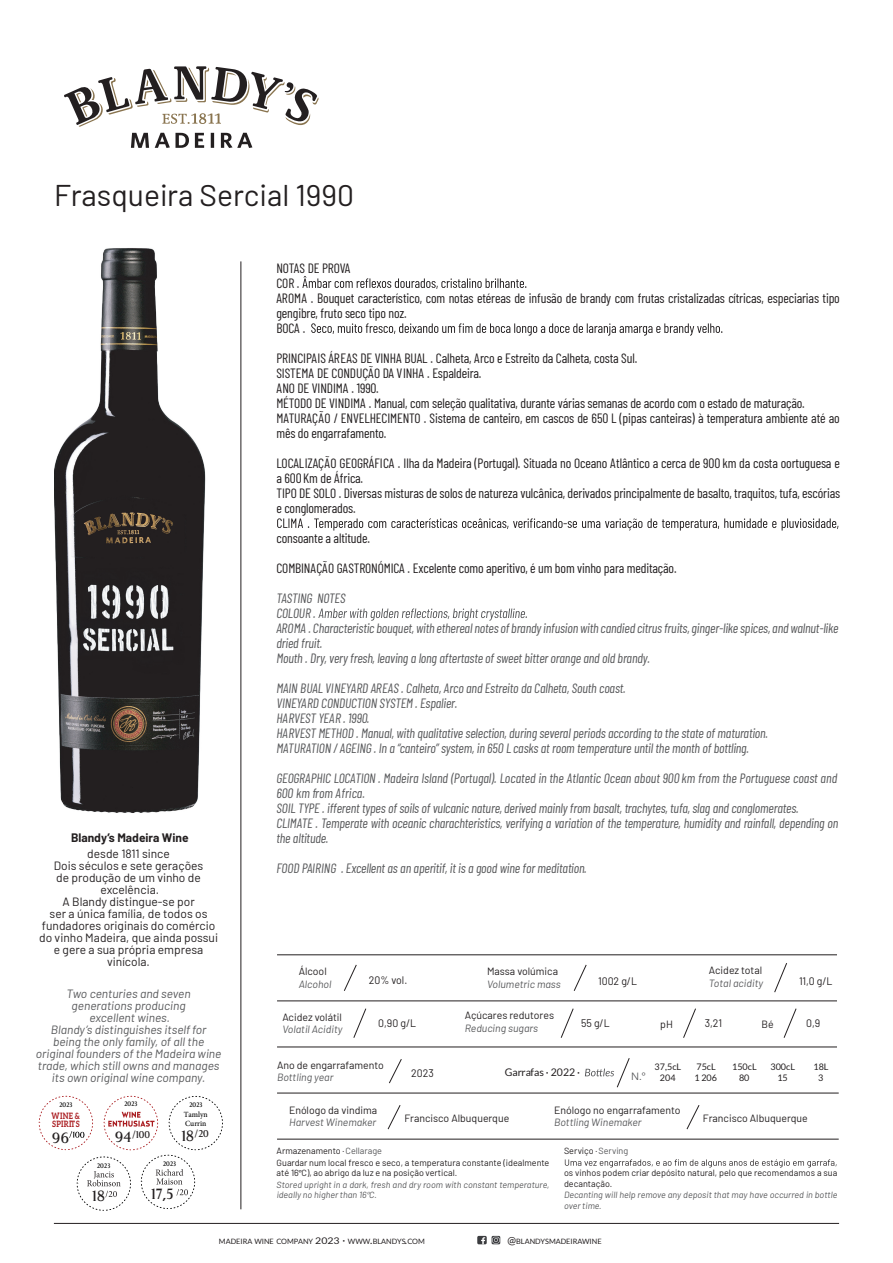
<style>
.page{position:relative;width:893px;height:1263px;background:#fff}
.page>*{position:absolute;margin:0;border:0;box-sizing:border-box;transform-origin:0 0}
.t1{font:30px "Barlow";color:#231f20}
.t2{font:13.8px "Pompei Std";color:#231f20;scale:.96 1}
.t3{font:italic 13.5px/15px "Barlow Condensed";letter-spacing:-.01em;color:#57585a}
.t4{font:13.5px/15px "Barlow Condensed";letter-spacing:-.01em;color:#231f20}
.t5{font:12px/12px "Barlow";color:#231f20;text-align:center}
.t6{font:italic 12px/12px "Barlow";color:#57585a;text-align:center}
.t7{font:700 12px "Barlow";color:#231f20}
.t8{font:10.95px "Barlow";color:#231f20;scale:.96 1}
.t9{font:10.5px "Barlow";color:#231f20}
.t10{font:italic 10.5px "Barlow";color:#57585a}
.t11{font:10.5px "Lato";color:#231f20}
.t12{font:10.5px "Avenir Next";color:#58595b}
.t13{font:9.15px "Pompei Std";color:#231f20;scale:.96 1}
.t14{font:9px/10.9px "Barlow";color:#231f20}
.t15{font:italic 9px/10.5px "Barlow";color:#57585a}
.t16{font:9px/10.8px "Lato";color:#231f20;text-align:center}
.t17{font:700 8.7px/8.7px "Aleo";letter-spacing:.03em;color:#aa1d21;scale:.83 1}
.t18{font:500 7.95px/9.1px "Minion Pro";color:#000001;scale:.96 1}
.t19{font:7.35px "Lato";color:#231f20}
.t20{font:6px "Pompei Std";color:#000001;scale:.96 1}
.s1{font-size:13.8px}
.s2{color:#57585a}
.s3{font-family:"Times"}
.s4{font-style:italic;color:#57585a}
.s5{font-family:"Times New Roman";font-style:italic;color:#57585a}
.s6{font-size:9.15px}
.s7{font-size:10.5px}
</style>
<div class="page">
<hr style="left:240px;top:261px;width:1px;height:948px;background:#231f20">
<hr style="left:277px;top:1000px;width:560px;height:1px;background:#231f20">
<hr style="left:277px;top:954px;width:560px;height:1px;background:#231f20">
<hr style="left:277px;top:1046px;width:560px;height:1px;background:#231f20">
<hr style="left:277px;top:1093px;width:562px;height:1px;background:#231f20">
<svg style="left:344px;top:964px;width:13px;height:27px"></svg>
<svg style="left:573px;top:964px;width:14px;height:27px"></svg>
<svg style="left:353px;top:1008px;width:14px;height:30px"></svg>
<svg style="left:560px;top:1008px;width:14px;height:30px"></svg>
<svg style="left:389px;top:1059px;width:13px;height:25px"></svg>
<svg style="left:387px;top:1105px;width:14px;height:25px"></svg>
<svg style="left:686px;top:1105px;width:14px;height:25px"></svg>
<svg style="left:683px;top:1008px;width:13px;height:30px"></svg>
<svg style="left:783px;top:1008px;width:14px;height:30px"></svg>
<svg style="left:774px;top:963px;width:13px;height:30px"></svg>
<svg style="left:565px;top:1159px;width:271px;height:8px"></svg>
<hr style="left:277px;top:1139px;width:562px;height:1px;background:#231f20">
<svg style="left:131px;top:133px;width:121px;height:15px"></svg>
<svg style="left:64px;top:66px;width:255px;height:61px"></svg>
<hr style="left:54px;top:1223px;width:785px;height:1px;background:#231f20">
<div style="left:477px;top:1236px;width:10px;height:8px;background:#3b3c3f;border-radius:2px"></div>
<svg style="left:481px;top:1237px;width:4px;height:7px"></svg>
<svg style="left:492px;top:1236px;width:8px;height:8px"></svg>
<svg style="left:492px;top:1237px;width:8px;height:6px"></svg>
<svg style="left:302px;top:276px;width:224px;height:13px"></svg>
<svg style="left:311px;top:323px;width:411px;height:13px"></svg>
<svg style="left:277px;top:518px;width:561px;height:12px"></svg>
<svg style="left:318px;top:608px;width:209px;height:13px"></svg>
<svg style="left:585px;top:1058px;width:45px;height:30px"></svg>
<img style="left:54px;top:248px;width:152px;height:565px">
<svg style="left:39px;top:1096px;width:184px;height:115px"></svg>
<h1 class="t1" style="left:54px;top:174px;width:302px">Frasqueira Sercial 1990</h1>
<p class="t7" style="left:71px;top:829px;width:119px">Blandy’s Madeira Wine</p>
<p class="t5" style="left:39px;top:847px;width:180px">desde 1811 since<br>Dois séculos e sete gerações<br>de produção de um vinho de excelência.<br>A Blandy distingue-se por<br>ser a única família, de todos os fundadores originais do comércio do vinho Madeira, que ainda possui e gere a sua própria empresa vinícola.</p>
<p class="t6" style="left:36px;top:986px;width:187px">Two centuries and seven generations producing<br>excellent wines.<br>Blandy’s distinguishes itself for being the only family, of all the original founders of the Madeira wine trade, which still owns and manages its own original wine company.</p>
<p class="t20" style="left:59px;top:1101px;width:16px">2023</p>
<p class="t17" style="left:52px;top:1111px;width:36px">WINE &amp;<br>SPIRITS</p>
<p class="t2" style="left:52px;top:1128px;width:19px">96</p>
<p class="t20" style="left:124px;top:1100px;width:16px">2023</p>
<p class="t13" style="left:115px;top:1128px;width:38px"><span class="s1">94</span>/100</p>
<p class="t20" style="left:97px;top:1162px;width:16px">2023</p>
<p class="t20" style="left:189px;top:1101px;width:16px">2023</p>
<p class="t18" style="left:184px;top:1109px;width:27px">Tamlyn<br>Currin</p>
<p class="t13" style="left:181px;top:1127px;width:30px"><span class="s1">18</span>/20</p>
<p class="t20" style="left:163px;top:1160px;width:16px">2023</p>
<p class="t2" style="left:92px;top:1187px;width:15px">18</p>
<p class="t2" style="left:151px;top:1185px;width:25px">17,5</p>
<p class="t4" style="left:276px;top:260px;width:565px">NOTAS DE PROVA<br>COR .<br>AROMA . Bouquet característico, com notas etéreas de infusão de brandy com frutas cristalizadas cítricas, especiarias tipo gengibre, fruto seco tipo noz.<br>BOCA .</p>
<p class="t4" style="left:276px;top:350px;width:565px">PRINCIPAIS ÁREAS DE VINHA BUAL . Calheta, Arco e Estreito da Calheta, costa Sul.<br>SISTEMA DE CONDUÇÃO DA VINHA . Espaldeira.<br>ANO DE VINDIMA . 1990.<br>MÉTODO DE VINDIMA . Manual, com seleção qualitativa, durante várias semanas de acordo com o estado de maturação.<br>MATURAÇÃO / ENVELHECIMENTO . Sistema de canteiro, em cascos de 650 L (pipas canteiras) à temperatura ambiente até ao mês do engarrafamento.</p>
<p class="t4" style="left:276px;top:455px;width:565px">LOCALIZAÇÃO GEOGRÁFICA . Ilha da Madeira (Portugal). Situada no Oceano Atlântico a cerca de 900 km da costa oortuguesa e a 600 Km de África.<br>TIPO DE SOLO . Diversas misturas de solos de natureza vulcânica, derivados principalmente de basalto, traquitos, tufa, escórias e conglomerados.</p>
<p class="t4" style="left:276px;top:530px;width:95px">consoante a altitude.</p>
<p class="t4" style="left:276px;top:560px;width:402px">COMBINAÇÃO GASTRONÓMICA . Excelente como aperitivo, é um bom vinho para meditação.</p>
<p class="t3" style="left:276px;top:590px;width:564px">TASTING NOTES<br>COLOUR .<br>AROMA . Characteristic bouquet, with ethereal notes of brandyinfusion with candied citrusfruits, ginger-likespices, and walnut-like dried fruit.<br>Mouth . Dry, very fresh, leaving a long aftertaste of sweet bitter orange and old brandy.</p>
<p class="t3" style="left:276px;top:680px;width:493px">MAIN BUAL VINEYARD AREAS . Calheta, Arco and Estreito da Calheta, South coast.<br>VINEYARD CONDUCTION SYSTEM . Espalier.<br>HARVEST YEAR . 1990.<br>HARVEST METHOD . Manual, with qualitative selection, during several periods according to the state of maturation.<br>MATURATION /AGEING . In a “canteiro” system, in 650 Lcasks at room temperature until the month of bottling.</p>
<p class="t3" style="left:276px;top:770px;width:563px">GEOGRAPHIC LOCATION . Madeira Island (Portugal). Located in the Atlantic Ocean about 900 km from the Portuguese coast and 600 km from Africa.<br>SOIL TYPE . ifferent types of soils of vulcanic nature, derived mainly from basalt, trachytes, tufa, slag and conglomerates.<br>CLIMATE . Temperate with oceanic charachteristics, verifying a variation of the temperature, humidity and rainfall, depending on the altitude.</p>
<p class="t3" style="left:276px;top:860px;width:312px">FOOD PAIRING . Excellent as an aperitif, it is a good wine for meditation.</p>
<p class="t9" style="left:299px;top:964px;width:30px">Álcool</p>
<p class="t10" style="left:299px;top:976px;width:34px">Alcohol</p>
<p class="t9" style="left:282px;top:1009px;width:61px">Acidez volátil</p>
<p class="t10" style="left:282px;top:1022px;width:62px">Volatil Acidity</p>
<p class="t9" style="left:709px;top:962px;width:55px">Acidez total</p>
<p class="t10" style="left:709px;top:975px;width:56px">Total acidity</p>
<p class="t9" style="left:487px;top:964px;width:73px">Massa volúmica</p>
<p class="t10" style="left:487px;top:976px;width:75px">Volumetric mass</p>
<p class="t8" style="left:369px;top:972px;width:42px">20% vol.</p>
<p class="t8" style="left:598px;top:973px;width:42px">1002 g/L</p>
<p class="t8" style="left:799px;top:973px;width:36px">11,0 g/L</p>
<p class="t8" style="left:806px;top:1015px;width:16px">0,9</p>
<p class="t9" style="left:465px;top:1008px;width:91px">Açúcares redutores</p>
<p class="t10" style="left:465px;top:1020px;width:75px">Reducing sugars</p>
<p class="t8" style="left:378px;top:1015px;width:41px">0,90 g/L</p>
<p class="t8" style="left:581px;top:1015px;width:31px">55 g/L</p>
<p class="t8" style="left:705px;top:1015px;width:20px">3,21</p>
<p class="t9" style="left:660px;top:1017px;width:14px">pH</p>
<p class="t9" style="left:762px;top:1017px;width:14px">Bé</p>
<p class="t9" style="left:277px;top:1057px;width:108px">Ano de engarrafamento</p>
<p class="t10" style="left:277px;top:1070px;width:58px">Bottling year</p>
<p class="t9" style="left:289px;top:1102px;width:90px">Enólogo da vindima</p>
<p class="t10" style="left:289px;top:1115px;width:89px">Harvest Winemaker</p>
<p class="t8" style="left:411px;top:1065px;width:25px">2023</p>
<p class="t11" style="left:505px;top:1067px;width:77px">Garrafas · 2022 ·</p>
<p class="t12" style="left:631px;top:1067px;width:16px">N.º</p>
<p class="t16" style="left:655px;top:1061px;width:28px">37,5cL<br>204</p>
<p class="t16" style="left:694px;top:1061px;width:24px;text-align:left">75cL<br>1 206</p>
<p class="t16" style="left:770px;top:1061px;width:26px">300cL<br>15</p>
<p class="t16" style="left:732px;top:1061px;width:26px">150cL<br>80</p>
<p class="t16" style="left:813px;top:1061px;width:17px">18L<br>3</p>
<p class="t9" style="left:554px;top:1102px;width:128px">Enólogo no engarrafamento</p>
<p class="t10" style="left:554px;top:1115px;width:89px">Bottling Winemaker</p>
<p class="t9" style="left:404px;top:1110px;width:106px">Francisco Albuquerque</p>
<p class="t9" style="left:703px;top:1110px;width:106px">Francisco Albuquerque</p>
<p class="t14" style="left:277px;top:1145px;width:274px">Armazenamento · <span class="s2">Cellarage<br></span>Guardar num local fresco e seco, a temperatura constante (idealmente até 16<span class="s3">º</span>C), ao abrigo da luz e na posição vertical.<br><span class="s4">Stored upright in a dark, fresh and dry room with constant temperature, ideally no higher than 16</span><span class="s5">º</span><span class="s4">C.</span></p>
<p class="t14" style="left:564px;top:1145px;width:66px">Serviço · <span class="s2">Serving</span></p>
<p class="t14" style="left:564px;top:1167px;width:275px;line-height:10.5px">os vinhos podem criar depósito natural, pelo que recomendamos a sua decantação.</p>
<p class="t15" style="left:564px;top:1189px;width:275px">Decanting will help remove any deposit that may have occurred in bottle over time.</p>
<p class="t19" style="left:219px;top:1237px;width:207px">MADEIRA WINE COMPANY <span class="s6">2023</span> <span class="s7">·</span> WWW<span class="s7">.</span>BLANDYS<span class="s7">.</span>COM</p>
<p class="t19" style="left:507px;top:1237px;width:96px"><span class="s7">@</span>BLANDYSMADEIRAWINE</p>
</div>
